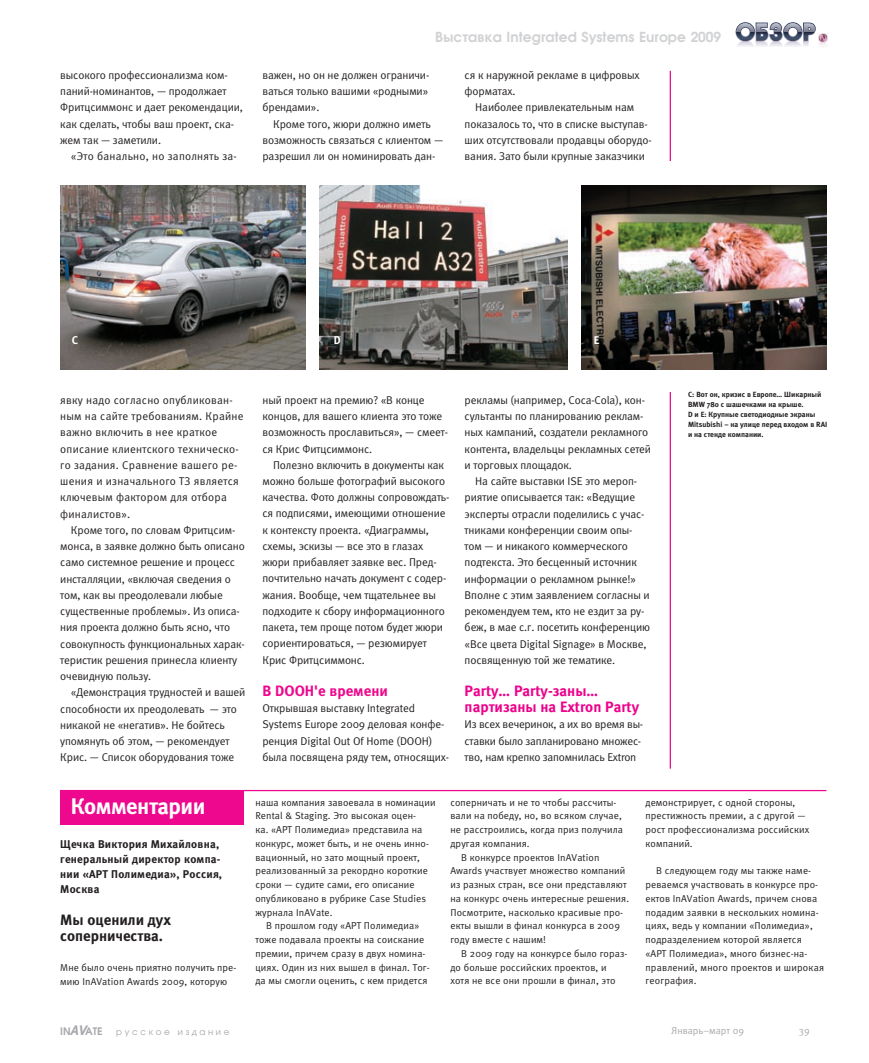
<style>
.page{position:relative;width:869px;height:1063px;background:#fff}
.page>*{position:absolute;margin:0;border:0;box-sizing:border-box;transform-origin:0 0}
.t1{font:22.5px "Meta Bold C";letter-spacing:-.02em;color:#fff}
.t2{font:15px/16.2px "Meta Bold C";color:#ed028c}
.t3{font:15px/16.2px "Meta Bold C";color:#231f20}
.t4{font:15px "Meta Bold C";color:#ed088d}
.t5{font:700 13.75px "Avant Garde MBR";color:#d1d2d4}
.t6{font:11.25px/16.2px "Meta Normal C";letter-spacing:-.01em;color:#231f20}
.t7{font:11.25px/16.2px "Meta Normal C";letter-spacing:.02em;color:#231f20}
.t8{font:11.25px/15px "Meta Bold C";letter-spacing:.02em;color:#231f20}
.t9{font:11.25px "Meta Bold C";color:#fff}
.t10{font:10px/13.8px "Meta Normal C";letter-spacing:.01em;color:#231f20}
.t11{font:10px "Meta Normal C";color:#a8a9ad}
.t12{font:8.75px "Avangard TM";letter-spacing:.3em;color:#a8a9ad}
.t13{font:7.5px/10px "Meta Bold C";color:#231f20}
.s1{font-family:"Avant Garde MBR";font-weight:700;font-size:10.25px}
.s2{font-family:"Meta Bold C";font-style:italic;font-size:13.75px}
</style>
<div class="page">
<img style="left:818px;top:33px;width:8px;height:14px">
<svg style="left:735px;top:22px;width:80px;height:24px"></svg>
<hr style="left:669px;top:71px;width:1px;height:698px;background:#ed088d">
<img style="left:60px;top:185px;width:245px;height:184px">
<img style="left:581px;top:185px;width:245px;height:184px">
<img style="left:319px;top:185px;width:248px;height:184px">
<hr style="left:60px;top:790px;width:766px;height:1px;background:#ed088d">
<div style="left:60px;top:791px;width:184px;height:34px;background:#ed088d"></div>
<p class="t6" style="left:60px;top:67px;width:184px">высокого профессионализма ком&shy;паний-номинантов, — продолжает<br>Фритцсиммонс и дает рекомендации, как сделать, чтобы ваш проект, ска&shy;жем так — заметили.</p>
<p class="t7" style="left:71px;top:148px;width:167px">«Это банально, но заполнять за-</p>
<p class="t5" style="left:435px;top:29px;width:287px">Выставка Integrated Systems Europe 2009</p>
<p class="t6" style="left:262px;top:67px;width:168px;text-align:justify">важен, но он не должен ограничи&shy;ваться только вашими «родными» брендами».</p>
<p class="t6" style="left:262px;top:115px;width:182px;text-indent:11px">Кроме того, жюри должно иметь возможность связаться с клиентом — разрешил ли он номинировать дан-</p>
<p class="t6" style="left:464px;top:67px;width:176px">ся к наружной рекламе в цифровых форматах.</p>
<p class="t6" style="left:464px;top:99px;width:188px;text-indent:11px">Наиболее привлекательным нам показалось то, что в списке выступав&shy;ших отсутствовали продавцы оборудо&shy;вания. Зато были крупные заказчики</p>
<p class="t9" style="left:72px;top:333px;width:8px">C</p>
<p class="t9" style="left:333px;top:333px;width:7px">D</p>
<p class="t9" style="left:593px;top:333px;width:7px">E</p>
<p class="t7" style="left:60px;top:392px;width:185px">явку надо согласно опубликован&shy;ным на сайте требованиям. Крайне важно включить в нее краткое описание клиентского техническо&shy;го задания. Сравнение вашего ре&shy;шения и изначального ТЗ является ключевым фактором для отбора финалистов».</p>
<p class="t6" style="left:60px;top:522px;width:186px;text-indent:11px">Кроме того, по словам Фритцсим&shy;монса, в заявке должно быть описано само системное решение и процесс инсталляции, «включая сведения о том, как вы преодолевали любые существенные проблемы». Из описа&shy;ния проекта должно быть ясно, что совокупность функциональных харак&shy;теристик решения принесла клиенту очевидную пользу.</p>
<p class="t6" style="left:60px;top:684px;width:186px;text-indent:11px">«Демонстрация трудностей и вашей способности их преодолевать — это никакой не «негатив». Не бойтесь упомянуть об этом, — рекомендует Крис. — Список оборудования тоже</p>
<p class="t6" style="left:262px;top:392px;width:187px">ный проект на премию? «В конце концов, для вашего клиента это тоже возможность прославиться», — смеет&shy;ся Крис Фитцсиммонс.</p>
<p class="t6" style="left:262px;top:457px;width:188px;text-indent:11px">Полезно включить в документы как можно больше фотографий высокого качества. Фото должны сопровождать&shy;ся подписями, имеющими отношение к контексту проекта. «Диаграммы, схемы, эскизы — все это в глазах жюри прибавляет заявке вес. Пред&shy;почтительно начать документ с содер&shy;жания. Вообще, чем тщательнее вы подходите к сбору информационного пакета, тем проще потом будет жюри сориентироваться, — резюмирует Крис Фритцсиммонс.</p>
<h2 class="t4" style="left:262px;top:682px;width:23px">В DOOH</h2>
<h2 class="t4" style="left:314px;top:682px;width:75px">'е времени</h2>
<p class="t6" style="left:262px;top:700px;width:188px">Открывшая выставку Integrated Systems Europe 2009 деловая конфе&shy;ренция Digital Out Of Home (DOOH) была посвящена ряду тем, относящих-</p>
<p class="t6" style="left:464px;top:392px;width:188px">рекламы (например, Coca-Cola), кон&shy;сультанты по планированию реклам&shy;ных кампаний, создатели рекламного контента, владельцы рекламных сетей и торговых площадок.</p>
<p class="t6" style="left:464px;top:473px;width:187px;text-indent:11px">На сайте выставки ISE это мероп&shy;риятие описывается так: «Ведущие эксперты отрасли поделились с учас&shy;тниками конференции своим опы&shy;том — и никакого коммерческого подтекста. Это бесценный источник информации о рекламном рынке!» Вполне с этим заявлением согласны и рекомендуем тем, кто не ездит за ру&shy;беж, в мае с.г. посетить конференцию «Все цвета Digital Signage» в Москве, посвященную той же тематике.</p>
<h2 class="t2" style="left:464px;top:682px;width:176px">Party… Party-заны… партизаны на Extron Party</h2>
<p class="t6" style="left:464px;top:716px;width:180px">Из всех вечеринок, а их во время вы&shy;ставки было запланировано множес&shy;тво, нам крепко запомнилась Extron</p>
<p class="t13" style="left:687px;top:389px;width:139px">C: Вот он, кризис в Европе… Шикарный<br>BMW 780 с шашечками на крыше.<br>D и E: Крупные светодиодные экраны<br>Mitsubishi – на улице перед входом в RAI и на стенде компании.</p>
<h1 class="t1" style="left:71px;top:793px;width:136px">Комментарии</h1>
<p class="t8" style="left:60px;top:837px;width:163px">Щечка Виктория Михайловна, генеральный директор компа&shy;нии «АРТ Полимедиа», Россия,<br>Москва</p>
<h2 class="t3" style="left:60px;top:912px;width:112px">Мы оценили дух соперничества.</h2>
<p class="t10" style="left:60px;top:961px;width:177px">Мне было очень приятно получить пре&shy;мию InAVation Awards 2009, которую</p>
<p class="t10" style="left:255px;top:795px;width:182px">наша компания завоевала в номинации</p>
<p class="t10" style="left:255px;top:809px;width:162px">Rental &amp; Staging. Это высокая оцен-</p>
<p class="t10" style="left:255px;top:823px;width:168px">ка. «АРТ Полимедиа» представила на</p>
<p class="t10" style="left:255px;top:837px;width:175px">конкурс, может быть, и не очень инно-</p>
<p class="t10" style="left:255px;top:850px;width:166px">вационный, но зато мощный проект,</p>
<p class="t10" style="left:255px;top:864px;width:174px">реализованный за рекордно короткие</p>
<p class="t10" style="left:255px;top:878px;width:161px">сроки — судите сами, его описание</p>
<p class="t10" style="left:255px;top:892px;width:172px">опубликовано в рубрике Case Studies</p>
<p class="t10" style="left:255px;top:905px;width:79px">журнала InAVate.</p>
<p class="t10" style="left:266px;top:919px;width:155px">В прошлом году «АРТ Полимедиа»</p>
<p class="t10" style="left:255px;top:933px;width:170px">тоже подавала проекты на соискание</p>
<p class="t10" style="left:255px;top:947px;width:171px">премии, причем сразу в двух номина-</p>
<p class="t10" style="left:255px;top:960px;width:176px">циях. Один из них вышел в финал. Тог-</p>
<p class="t10" style="left:255px;top:974px;width:173px">да мы смогли оценить, с кем придется</p>
<p class="t10" style="left:450px;top:795px;width:167px">соперничать и не то чтобы рассчиты-</p>
<p class="t10" style="left:450px;top:809px;width:173px">вали на победу, но, во всяком случае,</p>
<p class="t10" style="left:450px;top:823px;width:174px">не расстроились, когда приз получила</p>
<p class="t10" style="left:450px;top:837px;width:81px">другая компания.</p>
<p class="t10" style="left:461px;top:850px;width:140px">В конкурсе проектов InAVation</p>
<p class="t10" style="left:450px;top:864px;width:176px">Awards участвует множество компаний</p>
<p class="t10" style="left:450px;top:878px;width:178px">из разных стран, все они представляют</p>
<p class="t10" style="left:450px;top:892px;width:180px">на конкурс очень интересные решения.</p>
<p class="t10" style="left:450px;top:905px;width:174px">Посмотрите, насколько красивые про-</p>
<p class="t10" style="left:450px;top:919px;width:171px">екты вышли в финал конкурса в 2009</p>
<p class="t10" style="left:450px;top:933px;width:97px">году вместе с нашим!</p>
<p class="t10" style="left:461px;top:947px;width:167px">В 2009 году на конкурсе было гораз-</p>
<p class="t10" style="left:450px;top:960px;width:158px">до больше российских проектов, и</p>
<p class="t10" style="left:450px;top:974px;width:166px">хотя не все они прошли в финал, это</p>
<p class="t10" style="left:645px;top:795px;width:165px">демонстрирует, с одной стороны, престижность премии, а с другой — рост профессионализма российских компаний.</p>
<p class="t10" style="left:645px;top:864px;width:180px;text-indent:11px">В следующем году мы также наме&shy;реваемся участвовать в конкурсе про&shy;ектов InAVation Awards, причем снова подадим заявки в нескольких номина&shy;циях, ведь у компании «Полимедиа», подразделением которой является «АРТ Полимедиа», много бизнес-на&shy;правлений, много проектов и широкая география.</p>
<p class="t12" style="left:60px;top:1027px;width:171px"><span class="s1">IN</span><span class="s2">AV</span><span class="s1">ATE</span> русское издание</p>
<p class="t11" style="left:671px;top:1025px;width:74px">Январь–март 09</p>
<p class="t11" style="left:798px;top:1025px;width:12px">39</p>
</div>
